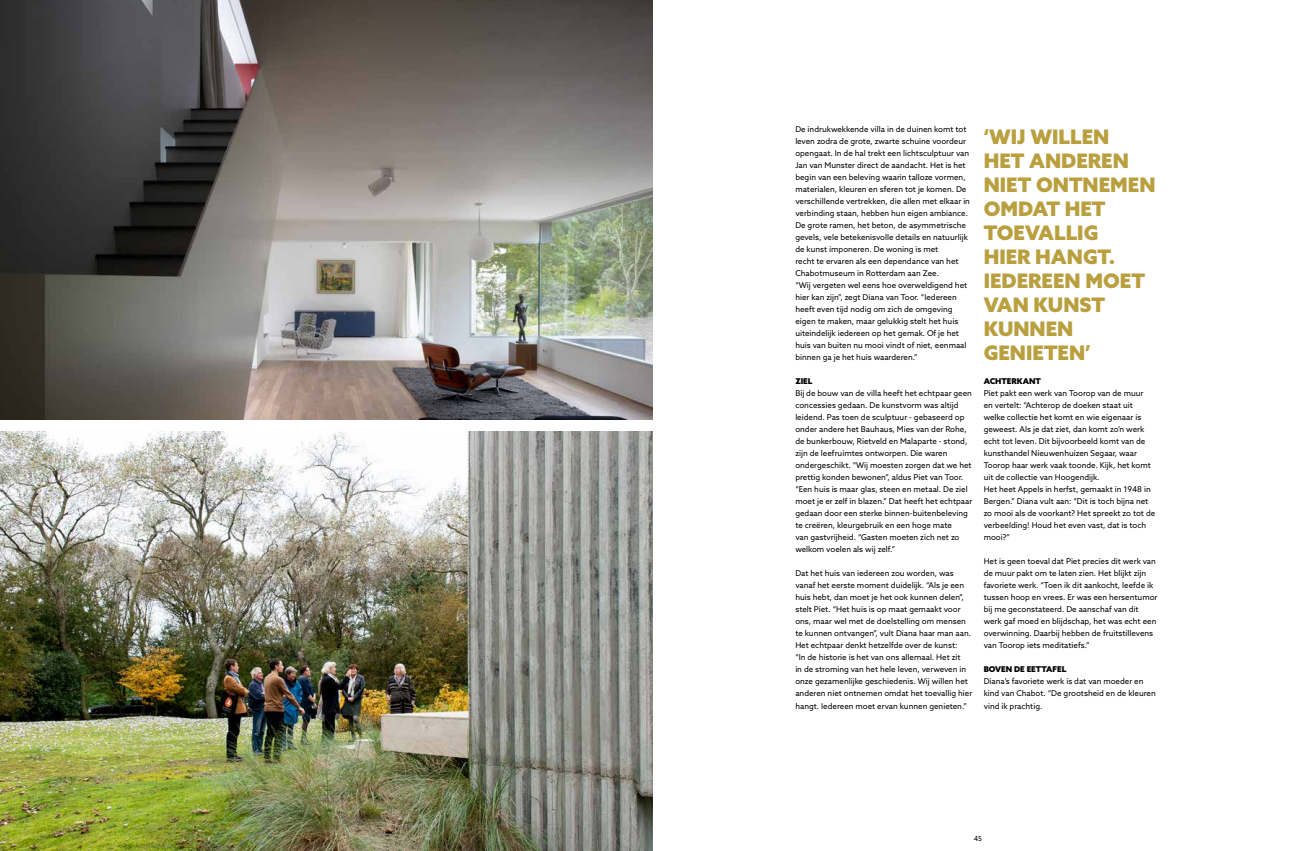
<style>
.page{position:relative;width:1304px;height:851px;background:#fff}
.page>*{position:absolute;margin:0;border:0;box-sizing:border-box;transform-origin:0 0}
.t1{font:900 20px/24px "Azo Sans";color:#b99f3e}
.t2{font:8px/12px "Azo Sans";color:#000}
.t3{font:900 8px "Azo Sans";color:#000}
.t4{font:7px "Azo Sans";color:#000}
</style>
<div class="page">
<img style="left:0;top:0;width:652px;height:420px">
<img style="left:0;top:431px;width:652px;height:419px">
<p class="t2" style="left:795px;top:123px;width:176px">De indrukwekkende villa in de duinen komt tot leven zodra de grote, zwarte schuine voordeur opengaat. In de hal trekt een lichtsculptuur van Jan van Munster direct de aandacht. Het is het begin van een beleving waarin talloze vormen, materialen, kleuren en sferen tot je komen. De verschillende vertrekken, die allen met elkaar in verbinding staan, hebben hun eigen ambiance.<br>De grote ramen, het beton, de asymmetrische gevels, vele betekenisvolle details en natuurlijk de kunst imponeren. De woning is met<br>recht te ervaren als een dependance van het Chabotmuseum in Rotterdam aan Zee.<br>“Wij vergeten wel eens hoe overweldigend het hier kan zijn”, zegt Diana van Toor. “Iedereen heeft even tijd nodig om zich de omgeving eigen te maken, maar gelukkig stelt het huis uiteindelijk iedereen op het gemak. Of je het huis van buiten nu mooi vindt of niet, eenmaal binnen ga je het huis waarderen.”</p>
<p class="t3" style="left:795px;top:376px;width:19px">ZIEL</p>
<p class="t2" style="left:795px;top:387px;width:178px">Bij de bouw van de villa heeft het echtpaar geen concessies gedaan. De kunstvorm was altijd leidend. Pas toen de sculptuur - gebaseerd op onder andere het Bauhaus, Mies van der Rohe, de bunkerbouw, Rietveld en Malaparte - stond, zijn de leefruimtes ontworpen. Die waren ondergeschikt. “Wij moesten zorgen dat we het prettig konden bewonen”, aldus Piet van Toor. “Een huis is maar glas, steen en metaal. De ziel moet je er zelf in blazen.” Dat heeft het echtpaar gedaan door een sterke binnen-buitenbeleving te creëren, kleurgebruik en een hoge mate<br>van gastvrijheid. “Gasten moeten zich net zo welkom voelen als wij zelf.”</p>
<p class="t2" style="left:795px;top:567px;width:178px">Dat het huis van iedereen zou worden, was vanaf het eerste moment duidelijk. “Als je een huis hebt, dan moet je het ook kunnen delen”, stelt Piet. “Het huis is op maat gemaakt voor ons, maar wel met de doelstelling om mensen te kunnen ontvangen”, vult Diana haar man aan.<br>Het echtpaar denkt hetzelfde over de kunst:<br>“In de historie is het van ons allemaal. Het zit<br>in de stroming van het hele leven, verweven in onze gezamenlijke geschiedenis. Wij willen het anderen niet ontnemen omdat het toevallig hier hangt. Iedereen moet ervan kunnen genieten.”</p>
<h1 class="t1" style="left:984px;top:124px;width:173px">‘WIJ WILLEN<br>HET ANDEREN<br>NIET ONTNEMEN<br>OMDAT HET<br>TOEVALLIG<br>HIER HANGT.<br>IEDEREEN MOET<br>VAN KUNST<br>KUNNEN<br>GENIETEN’</h1>
<p class="t3" style="left:984px;top:376px;width:59px">ACHTERKANT</p>
<p class="t2" style="left:984px;top:387px;width:173px">Piet pakt een werk van Toorop van de muur<br>en vertelt: “Achterop de doeken staat uit welke collectie het komt en wie eigenaar is geweest. Als je dat ziet, dan komt zo’n werk echt tot leven. Dit bijvoorbeeld komt van de kunsthandel Nieuwenhuizen Segaar, waar Toorop haar werk vaak toonde. Kijk, het komt uit de collectie van Hoogendijk.<br>Het heet Appels in herfst, gemaakt in 1948 in Bergen.” Diana vult aan: “Dit is toch bijna net zo mooi als de voorkant? Het spreekt zo tot de verbeelding! Houd het even vast, dat is toch mooi?”</p>
<p class="t2" style="left:984px;top:555px;width:175px">Het is geen toeval dat Piet precies dit werk van de muur pakt om te laten zien. Het blijkt zijn favoriete werk. “Toen ik dit aankocht, leefde ik tussen hoop en vrees. Er was een hersentumor bij me geconstateerd. De aanschaf van dit werk gaf moed en blijdschap, het was echt een overwinning. Daarbij hebben de fruitstillevens van Toorop iets meditatiefs.”</p>
<p class="t3" style="left:984px;top:664px;width:84px">BOVEN DE EETTAFEL</p>
<p class="t2" style="left:984px;top:675px;width:174px">Diana’s favoriete werk is dat van moeder en kind van Chabot. “De grootsheid en de kleuren vind ik prachtig.</p>
<p class="t4" style="left:974px;top:833px;width:10px">45</p>
</div>
